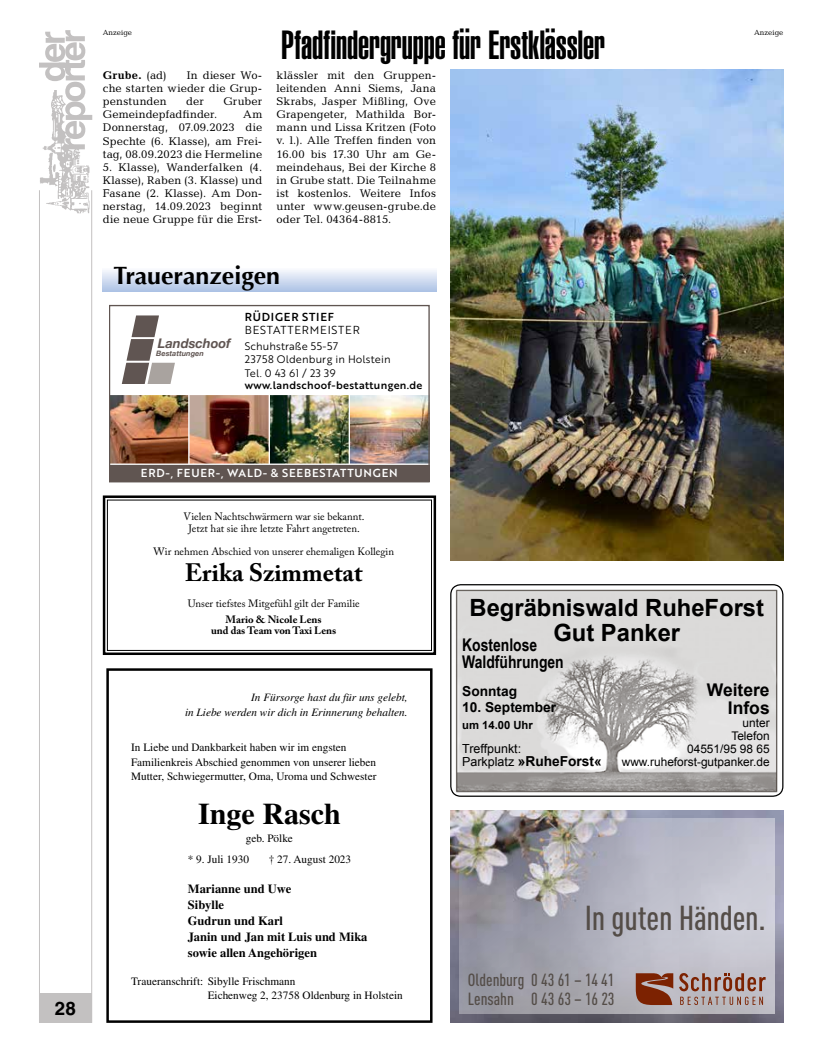
<style>
.page{position:relative;width:819px;height:1053px;background:#fff}
.page>*{position:absolute;margin:0;border:0;box-sizing:border-box;transform-origin:0 0}
.t1{font:40px "Helvetica LT Std Ultra Comp";letter-spacing:-.005em;color:#000}
.t2{font:500 condensed 34.12px "DINOT";letter-spacing:-.01em;color:#544d48}
.t3{font:700 30px "Times LT Std";color:#000}
.t4{font:700 25px "Adobe Caslon Pro";color:#000}
.t5{font:700 25px "Optima";color:#000}
.t6{font:700 23.75px/25px "Arial";color:#000;text-align:center}
.t7{font:700 18.75px "Helvetica LT Std";color:#000}
.t8{font:700 17.5px/17.5px "Arial Narrow";color:#000}
.t9{font:700 17.5px/17.5px "Arial";color:#000;text-align:right}
.t10{font:500 condensed 17.38px/18.6px "DINOT";letter-spacing:-.005em;color:#544d48}
.t11{font:700 13.75px "Arial";color:#000}
.t12{font:italic 700 13.25px "Helvetica Neue";color:#605552}
.t13{font:700 12.5px/15.8px "Times LT Std";color:#000}
.t14{font:12.5px "Arial";color:#000}
.t15{font:11.88px/13.1px "Arial";color:#000;text-align:right}
.t16{font:11.25px/13.1px "Candida Std";letter-spacing:.015em;color:#000;text-align:justify}
.t17{font:11.25px/14.4px "Times LT Std";color:#000}
.t18{font:italic 11.25px/14.4px "Times LT Std";color:#000;text-align:right}
.t19{font:11.25px "Brother 1816 Medium";letter-spacing:.07em;color:#fff}
.t20{font:11.25px/13.6px "Brother 1816 Book";letter-spacing:.07em;color:#000}
.t21{font:700 11.25px "Arial";color:#000}
.t22{font:700 11.25px "Candida Std";letter-spacing:.02em;color:#000}
.t23{font:10.62px/11.9px "Adobe Caslon Pro";color:#000;text-align:center}
.t24{font:10.62px/13.1px "Brother 1816 Book";letter-spacing:.01em;color:#000}
.t25{font:700 10.62px "Adobe Caslon Pro";color:#000}
.t26{font:7.5px "Candida Std";color:#000}
.t27{font:italic 700 7.38px "Helvetica Neue";color:#605552}
.s1{font-weight:400}
.s2{font-family:"Brother 1816 Medium"}
.s3{font-weight:700}
.s4{font-weight:400;font-size:12.5px}
</style>
<div class="page">
<div style="left:39px;top:993px;width:53px;height:29px;background:#c3c1c1"></div>
<hr style="left:91px;top:190px;width:1px;height:832px;background:#c3c1c1">
<hr style="left:39px;top:190px;width:1px;height:832px;background:#c3c1c1">
<img style="left:39px;top:149px;width:51px;height:65px">
<svg style="left:39px;top:30px;width:53px;height:119px"></svg>
<img style="left:450px;top:584px;width:333px;height:212px">
<div style="left:450px;top:584px;width:333px;height:212px;border:1px solid #000;border-radius:10px"></div>
<img style="left:450px;top:810px;width:333px;height:212px">
<svg style="left:459px;top:819px;width:315px;height:194px;background:#aeadb7"></svg>
<svg style="left:679px;top:972px;width:86px;height:32px;background:#ab928e"></svg>
<svg style="left:635px;top:973px;width:38px;height:31px"></svg>
<div style="left:109px;top:464px;width:320px;height:18px;background:#605551"></div>
<img style="left:111px;top:395px;width:316px;height:68px">
<hr style="left:188px;top:394px;width:1px;height:70px;background:#fff">
<hr style="left:268px;top:394px;width:2px;height:70px;background:#fff">
<hr style="left:348px;top:394px;width:2px;height:70px;background:#fff">
<svg style="left:122px;top:315px;width:53px;height:68px"></svg>
<hr style="left:109px;top:463px;width:320px;height:2px;background:#fff">
<div style="left:109px;top:305px;width:320px;height:177px;border:1px solid #605551"></div>
<div style="left:106px;top:668px;width:326px;height:354px;border:2px solid #000"></div>
<svg style="left:103px;top:495px;width:333px;height:160px"></svg>
<div style="left:107px;top:499px;width:325px;height:151px;border:1px solid #000"></div>
<img style="left:450px;top:70px;width:333px;height:490px">
<div style="left:103px;top:267px;width:333px;height:24px;background:linear-gradient(to bottom,#fefdff,#b2c6e6)"></div>
<p class="t1" style="left:281px;top:22px;width:326px">Pfadfindergruppe für Erstklässler</p>
<p class="t26" style="left:103px;top:28px;width:31px">Anzeige</p>
<p class="t26" style="left:754px;top:28px;width:31px">Anzeige</p>
<p class="t16" style="left:103px;top:69px;width:161px;text-indent:84px">In dieser Wo&shy;che starten wieder die Grup&shy;penstunden</p>
<p class="t22" style="left:103px;top:69px;width:65px">Grube. <span class="s1">(ad)</span></p>
<p class="t16" style="left:186px;top:95px;width:19px">der</p>
<p class="t16" style="left:223px;top:95px;width:40px">Gruber</p>
<p class="t16" style="left:103px;top:108px;width:116px">Gemeindepfadfinder.</p>
<p class="t16" style="left:103px;top:108px;width:161px;text-indent:140px">Am Donnerstag, 07.09.2023 die Spechte (6. Klasse), am Frei&shy;tag, 08.09.2023 die Hermeline</p>
<p class="t16" style="left:103px;top:160px;width:161px">5. Klasse), Wanderfalken (4.<br>Klasse), Raben (3. Klasse) und Fasane (2. Klasse). Am Don&shy;nerstag, 14.09.2023 beginnt die neue Gruppe für die Erst-</p>
<p class="t16" style="left:276px;top:69px;width:161px">klässler mit den Gruppen&shy;leitenden Anni Siems, Jana Skrabs, Jasper Mißling, Ove Grapengeter, Mathilda Bor&shy;mann und Lissa Kritzen (Foto v. l.). Alle Treffen finden von 16.00 bis 17.30 Uhr am Ge&shy;meindehaus, Bei der Kirche 8 in Grube statt. Die Teilnahme ist kostenlos. Weitere Infos unter www.geusen-grube.de oder Tel. 04364-8815.</p>
<p class="t5" style="left:113px;top:260px;width:168px">Traueranzeigen</p>
<p class="t12" style="left:158px;top:332px;width:74px">Landschoof</p>
<p class="t27" style="left:156px;top:348px;width:49px">Bestattungen</p>
<p class="t20" style="left:245px;top:309px;width:116px"><span class="s2">RÜDIGER STIEF<br></span>BESTATTERMEISTER</p>
<p class="t24" style="left:245px;top:339px;width:179px">Schuhstraße 55-57<br>23758 Oldenburg in Holstein<br>Tel. 0 43 61 / 23 39 <span class="s2">www.landschoof-bestattungen.de</span></p>
<p class="t7" style="left:55px;top:996px;width:22px">28</p>
<p class="t19" style="left:141px;top:465px;width:258px">ERD-, FEUER-, WALD- &amp; SEEBESTATTUNGEN</p>
<p class="t23" style="left:184px;top:510px;width:182px">Vielen Nachtschwärmern war sie bekannt.<br>Jetzt hat sie ihre letzte Fahrt angetreten.</p>
<p class="t23" style="left:153px;top:545px;width:242px">Wir nehmen Abschied von unserer ehemaligen Kollegin</p>
<p class="t4" style="left:185px;top:557px;width:179px">Erika Szimmetat</p>
<p class="t23" style="left:188px;top:595px;width:173px;line-height:15.4px">Unser tiefstes Mitgefühl gilt der Familie<br><span class="s3">Mario &amp; Nicole Lens</span></p>
<p class="t25" style="left:211px;top:624px;width:127px">und das Team von Taxi Lens</p>
<p class="t18" style="left:185px;top:690px;width:224px">In Fürsorge hast du für uns gelebt,<br>in Liebe werden wir dich in Erinnerung behalten.</p>
<p class="t17" style="left:131px;top:740px;width:247px">In Liebe und Dankbarkeit haben wir im engsten<br>Familienkreis Abschied genommen von unserer lieben<br>Mutter, Schwiegermutter, Oma, Uroma und Schwester</p>
<p class="t3" style="left:198px;top:795px;width:144px">Inge Rasch</p>
<p class="t17" style="left:188px;top:827px;width:107px;line-height:21.4px;text-indent:58px">geb. Pölke * 9. Juli 1930</p>
<p class="t17" style="left:269px;top:852px;width:84px">† 27. August 2023</p>
<p class="t13" style="left:188px;top:880px;width:181px">Marianne und Uwe<br>Sibylle<br>Gudrun und Karl<br>Janin und Jan mit Luis und Mika sowie allen Angehörigen</p>
<p class="t17" style="left:208px;top:973px;width:197px;text-indent:-76px">Traueranschrift: Sibylle Frischmann<br>Eichenweg 2, 23758 Oldenburg in Holstein</p>
<p class="t6" style="left:469px;top:595px;width:296px">Begräbniswald RuheForst<br>Gut Panker</p>
<p class="t8" style="left:462px;top:635px;width:103px">Kostenlose<br>Waldführungen</p>
<p class="t11" style="left:462px;top:681px;width:56px">Sonntag</p>
<p class="t11" style="left:462px;top:698px;width:95px">10. September</p>
<p class="t21" style="left:462px;top:717px;width:72px">um 14.00 Uhr</p>
<p class="t14" style="left:462px;top:740px;width:61px">Treffpunkt:</p>
<p class="t11" style="left:462px;top:752px;width:141px"><span class="s4">Parkplatz</span> »RuheForst«</p>
<p class="t9" style="left:706px;top:681px;width:64px">Weitere<br>Infos</p>
<p class="t15" style="left:621px;top:716px;width:149px">unter<br>Telefon<br>04551/95 98 65 www.ruheforst-gutpanker.de</p>
<p class="t2" style="left:585px;top:897px;width:182px">In guten Händen.</p>
<p class="t10" style="left:468px;top:970px;width:148px">Oldenburg 0 43 61 – 14 41<br>Lensahn 0 43 63 – 16 23</p>
</div>
